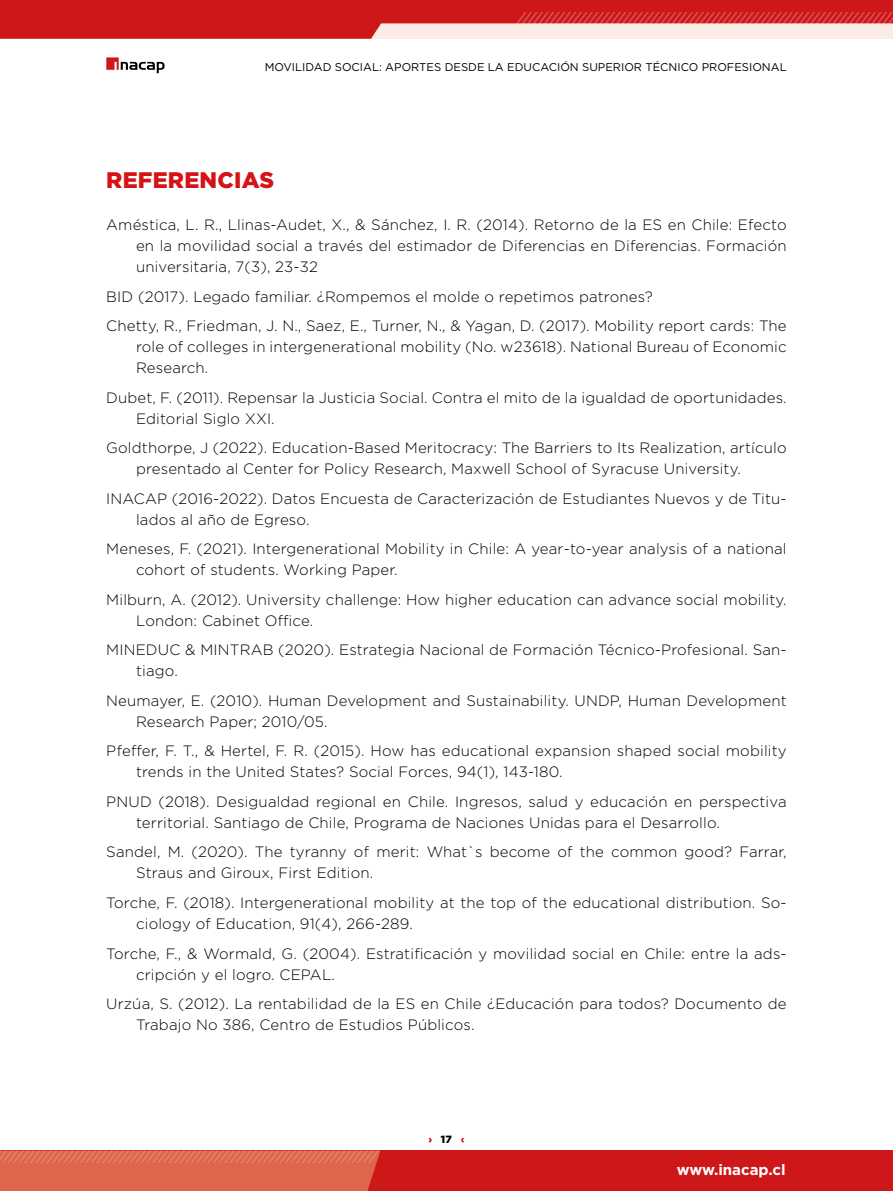
<style>
.page{position:relative;width:893px;height:1191px;background:#fff}
.page>*{position:absolute;margin:0;border:0;box-sizing:border-box;transform-origin:0 0}
.t1{font:900 22.5px "Gotham";letter-spacing:.01em;color:#d51317}
.t2{font:300 15px/21px "Gotham";letter-spacing:.01em;color:#000}
.t3{font:700 15px "Gotham";color:#fff}
.t4{font:11.25px "Gotham";color:#000}
.t5{font:900 10.5px "Gotham";color:#d51317}
.s1{color:#000}
</style>
<div class="page">
<svg style="left:0;top:0;width:893px;height:39px;background:#d84a4a"></svg>
<div style="left:0;top:1150px;width:893px;height:41px;background:#cd1719"></div>
<svg style="left:0;top:1150px;width:380px;height:41px;background:#dc664d"></svg>
<svg style="left:106px;top:57px;width:59px;height:16px"></svg>
<p class="t4" style="left:265px;top:60px;width:523px">MOVILIDAD SOCIAL: APORTES DESDE LA EDUCACIÓN SUPERIOR TÉCNICO PROFESIONAL</p>
<h1 class="t1" style="left:106px;top:165px;width:169px">REFERENCIAS</h1>
<p class="t2" style="left:136px;top:214px;width:652px;text-align:justify;text-indent:-30px">Améstica, L. R., Llinas-Audet, X., &amp; Sánchez, I. R. (2014). Retorno de la ES en Chile: Efecto en la movilidad social a través del estimador de Diferencias en Diferencias. Formación universitaria, 7(3), 23-32</p>
<p class="t2" style="left:106px;top:281px;width:682px;line-height:29.5px">BID (2017). Legado familiar. ¿Rompemos el molde o repetimos patrones?<br>Chetty, R., Friedman, J. N., Saez, E., Turner, N., &amp; Yagan, D. (2017). Mobility report cards: The</p>
<p class="t2" style="left:136px;top:336px;width:652px">role of colleges in intergenerational mobility (No. w23618). National Bureau of Economic<br>Research.</p>
<p class="t2" style="left:136px;top:386px;width:652px;text-indent:-30px">Dubet, F. (2011). Repensar la Justicia Social. Contra el mito de la igualdad de oportunidades.<br>Editorial Siglo XXI.</p>
<p class="t2" style="left:136px;top:437px;width:652px;text-indent:-30px">Goldthorpe, J (2022). Education-Based Meritocracy: The Barriers to Its Realization, artículo presentado al Center for Policy Research, Maxwell School of Syracuse University.</p>
<p class="t2" style="left:136px;top:487px;width:652px;text-indent:-30px">INACAP (2016-2022). Datos Encuesta de Caracterización de Estudiantes Nuevos y de Titu&shy;lados al año de Egreso.</p>
<p class="t2" style="left:136px;top:538px;width:652px;text-indent:-30px">Meneses, F. (2021). Intergenerational Mobility in Chile: A year-to-year analysis of a national cohort of students. Working Paper.</p>
<p class="t2" style="left:136px;top:588px;width:652px;text-indent:-30px">Milburn, A. (2012). University challenge: How higher education can advance social mobility.<br>London: Cabinet Office.</p>
<p class="t2" style="left:136px;top:639px;width:652px;text-indent:-30px">MINEDUC &amp; MINTRAB (2020). Estrategia Nacional de Formación Técnico-Profesional. San&shy;tiago.</p>
<p class="t2" style="left:136px;top:689px;width:652px;text-indent:-30px">Neumayer, E. (2010). Human Development and Sustainability. UNDP, Human Development<br>Research Paper; 2010/05.</p>
<p class="t2" style="left:136px;top:740px;width:652px;text-indent:-30px">Pfeffer, F. T., &amp; Hertel, F. R. (2015). How has educational expansion shaped social mobility trends in the United States? Social Forces, 94(1), 143-180.</p>
<p class="t2" style="left:136px;top:790px;width:652px;text-indent:-30px">PNUD (2018). Desigualdad regional en Chile. Ingresos, salud y educación en perspectiva territorial. Santiago de Chile, Programa de Naciones Unidas para el Desarrollo.</p>
<p class="t2" style="left:136px;top:841px;width:652px;text-indent:-30px">Sandel, M. (2020). The tyranny of merit: What`s become of the common good? Farrar,<br>Straus and Giroux, First Edition.</p>
<p class="t2" style="left:136px;top:891px;width:652px;text-indent:-30px">Torche, F. (2018). Intergenerational mobility at the top of the educational distribution. So&shy;ciology of Education, 91(4), 266-289.</p>
<p class="t2" style="left:136px;top:942px;width:652px;text-indent:-30px">Torche, F., &amp; Wormald, G. (2004). Estratificación y movilidad social en Chile: entre la ads&shy;cripción y el logro. CEPAL.</p>
<p class="t2" style="left:136px;top:992px;width:652px;text-indent:-30px">Urzúa, S. (2012). La rentabilidad de la ES en Chile ¿Educación para todos? Documento de<br>Trabajo No 386, Centro de Estudios Públicos.</p>
<p class="t5" style="left:428px;top:1132px;width:38px">› <span class="s1">17</span> ‹</p>
<p class="t3" style="left:677px;top:1160px;width:110px">www.inacap.cl</p>
</div>
